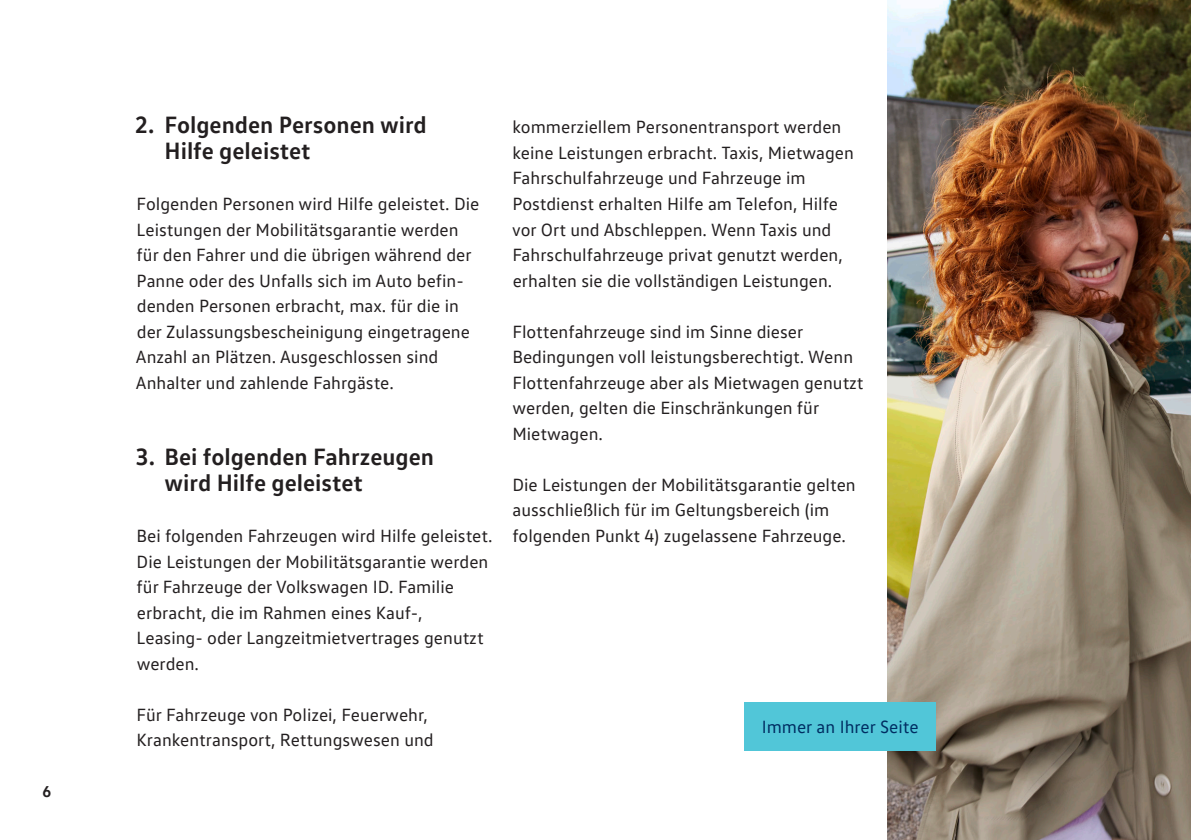
<style>
.page{position:relative;width:1191px;height:840px;background:#fff}
.page>*{position:absolute;margin:0;border:0;box-sizing:border-box;transform-origin:0 0}
.Introduction_12pt{font:700 24px/25.6px "VW Text";color:#231f20}
.Copy_9pt{font:700 24px/25.6px "VW Text";color:#231f20}
.Copy_9pt-2{font:18px/25.6px "VW Text";color:#231f20}
.Copy_9pt-3{font:18px "VW Text";color:#002d62}
.t1{font:700 16px "VW Text";color:#231f20}
</style>
<div class="page">
<img style="left:888px;top:0;width:303px;height:839px">
<div style="left:744px;top:701px;width:192px;height:49px;background:#51c6d8"></div>
<p class="t1" style="left:43px;top:781px;width:10px">6</p>
<p class="Copy_9pt" style="left:164px;top:111px;width:264px;text-indent:-30px">2. Folgenden Personen wird<br>Hilfe geleistet</p>
<p class="Copy_9pt-2" style="left:136px;top:190px;width:345px">Folgenden Personen wird Hilfe geleistet. Die Leistungen der Mobilitätsgarantie werden für den Fahrer und die übrigen während der Panne oder des Unfalls sich im Auto befin&shy;denden Personen erbracht, max. für die in der Zulassungsbescheinigung eingetragene Anzahl an Plätzen. Ausgeschlossen sind Anhalter und zahlende Fahrgäste.</p>
<p class="Introduction_12pt" style="left:164px;top:443px;width:271px;text-indent:-29px">3. Bei folgenden Fahrzeugen wird Hilfe geleistet</p>
<p class="Copy_9pt-2" style="left:137px;top:522px;width:357px">Bei folgenden Fahrzeugen wird Hilfe geleistet.<br>Die Leistungen der Mobilitätsgarantie werden für Fahrzeuge der Volkswagen ID. Familie erbracht, die im Rahmen eines Kauf-, Leasing- oder Langzeitmietvertrages genutzt werden.</p>
<p class="Copy_9pt-2" style="left:137px;top:701px;width:299px">Für Fahrzeuge von Polizei, Feuerwehr,<br>Krankentransport, Rettungswesen und</p>
<p class="Copy_9pt-2" style="left:512px;top:114px;width:343px">kommerziellem Personentransport werden keine Leistungen erbracht. Taxis, Mietwagen Fahrschulfahrzeuge und Fahrzeuge im Postdienst erhalten Hilfe am Telefon, Hilfe vor Ort und Abschleppen. Wenn Taxis und Fahrschulfahrzeuge privat genutzt werden, erhalten sie die vollständigen Leistungen.</p>
<p class="Copy_9pt-2" style="left:512px;top:318px;width:353px">Flottenfahrzeuge sind im Sinne dieser Bedingungen voll leistungsberechtigt. Wenn Flottenfahrzeuge aber als Mietwagen genutzt werden, gelten die Einschränkungen für Mietwagen.</p>
<p class="Copy_9pt-2" style="left:512px;top:471px;width:345px">Die Leistungen der Mobilitätsgarantie gelten ausschließlich für im Geltungsbereich (im folgenden Punkt 4) zugelassene Fahrzeuge.</p>
<p class="Copy_9pt-3" style="left:761px;top:715px;width:158px">Immer an Ihrer Seite</p>
</div>
